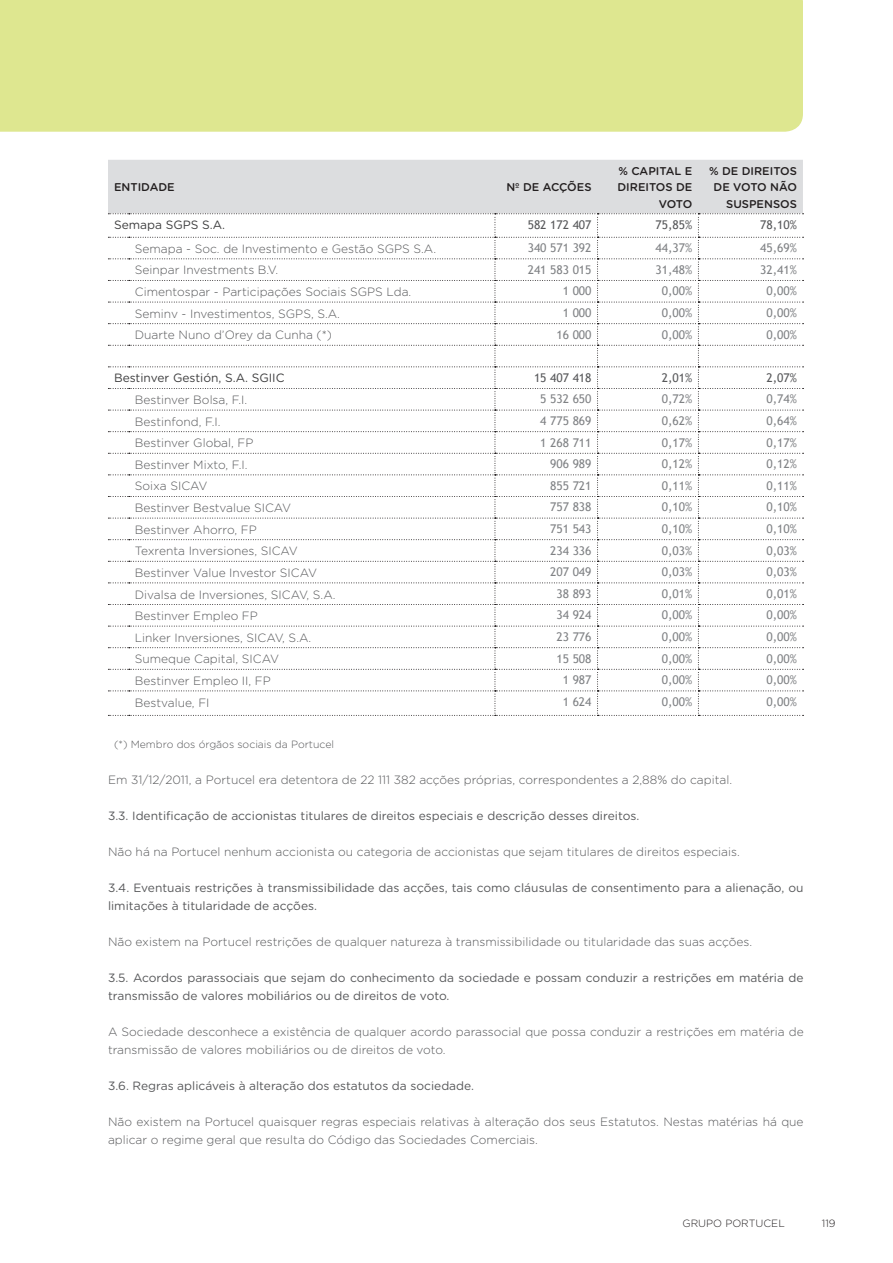
<style>
.page{position:relative;width:893px;height:1263px;background:#fff}
.page>*{position:absolute;margin:0;border:0;box-sizing:border-box;transform-origin:0 0}
.t1{font:300 12px/18px "Gotham Rounded";color:#57585a}
.t2{font:12px/18px "Gotham Rounded";color:#57585a}
.t3{font:12px "Trebuchet MS";color:#808285}
.t4{font:12px "Gotham Rounded";color:#3e3e3f}
.t5{font:12px "Trebuchet MS";color:#57585a}
.t6{font:500 11.25px/16.5px "Gotham Rounded";color:#231f20;text-align:right}
.t7{font:300 10.5px "Gotham Rounded";color:#57585a}
.t8{font:300 10.5px "Gotham Rounded";color:#231f20}
</style>
<div class="page">
<div style="left:0;top:0;width:803px;height:132px;background:#dee790"></div>
<svg style="left:108px;top:160px;width:696px;height:556px"></svg>
<p class="t6" style="left:114px;top:179px;width:62px">ENTIDADE</p>
<p class="t6" style="left:506px;top:179px;width:87px">Nº DE ACÇÕES</p>
<p class="t6" style="left:617px;top:162px;width:76px">% CAPITAL E<br>DIREITOS DE<br>VOTO</p>
<p class="t6" style="left:709px;top:162px;width:89px">% DE DIREITOS<br>DE VOTO NÃO<br>SUSPENSOS</p>
<p class="t4" style="left:114px;top:217px;width:113px">Semapa SGPS S.A.</p>
<p class="t5" style="left:528px;top:217px;width:65px">582 172 407</p>
<p class="t5" style="left:656px;top:217px;width:38px">75,85%</p>
<p class="t5" style="left:760px;top:217px;width:38px">78,10%</p>
<p class="t1" style="left:135px;top:239px;width:303px">Semapa - Soc. de Investimento e Gestão SGPS S.A.</p>
<p class="t3" style="left:528px;top:241px;width:65px">340 571 392</p>
<p class="t3" style="left:656px;top:241px;width:38px">44,37%</p>
<p class="t3" style="left:760px;top:241px;width:38px">45,69%</p>
<p class="t1" style="left:135px;top:261px;width:145px">Seinpar Investments B.V.</p>
<p class="t3" style="left:528px;top:262px;width:65px">241 583 015</p>
<p class="t3" style="left:656px;top:262px;width:38px">31,48%</p>
<p class="t3" style="left:760px;top:262px;width:38px">32,41%</p>
<p class="t1" style="left:135px;top:282px;width:278px">Cimentospar - Participações Sociais SGPS Lda.</p>
<p class="t3" style="left:563px;top:284px;width:30px">1 000</p>
<p class="t3" style="left:662px;top:284px;width:32px">0,00%</p>
<p class="t3" style="left:766px;top:284px;width:32px">0,00%</p>
<p class="t1" style="left:135px;top:304px;width:207px">Seminv - Investimentos, SGPS, S.A.</p>
<p class="t3" style="left:563px;top:306px;width:30px">1 000</p>
<p class="t3" style="left:662px;top:306px;width:32px">0,00%</p>
<p class="t3" style="left:766px;top:306px;width:32px">0,00%</p>
<p class="t1" style="left:135px;top:325px;width:199px">Duarte Nuno d’Orey da Cunha (*)</p>
<p class="t3" style="left:556px;top:327px;width:37px">16 000</p>
<p class="t3" style="left:662px;top:327px;width:32px">0,00%</p>
<p class="t3" style="left:766px;top:327px;width:32px">0,00%</p>
<p class="t4" style="left:114px;top:370px;width:172px">Bestinver Gestión, S.A. SGIIC</p>
<p class="t5" style="left:534px;top:370px;width:59px">15 407 418</p>
<p class="t5" style="left:662px;top:370px;width:32px">2,01%</p>
<p class="t5" style="left:766px;top:370px;width:32px">2,07%</p>
<p class="t1" style="left:135px;top:390px;width:114px">Bestinver Bolsa, F.I.</p>
<p class="t3" style="left:540px;top:392px;width:53px">5 532 650</p>
<p class="t3" style="left:662px;top:392px;width:32px">0,72%</p>
<p class="t3" style="left:766px;top:392px;width:32px">0,74%</p>
<p class="t1" style="left:135px;top:412px;width:87px">Bestinfond, F.I.</p>
<p class="t3" style="left:540px;top:414px;width:53px">4 775 869</p>
<p class="t3" style="left:662px;top:414px;width:32px">0,62%</p>
<p class="t3" style="left:766px;top:414px;width:32px">0,64%</p>
<p class="t1" style="left:135px;top:433px;width:120px">Bestinver Global, FP</p>
<p class="t3" style="left:540px;top:435px;width:53px">1 268 711</p>
<p class="t3" style="left:662px;top:435px;width:32px">0,17%</p>
<p class="t3" style="left:766px;top:435px;width:32px">0,17%</p>
<p class="t1" style="left:135px;top:455px;width:114px">Bestinver Mixto, F.I.</p>
<p class="t3" style="left:550px;top:457px;width:43px">906 989</p>
<p class="t3" style="left:662px;top:457px;width:32px">0,12%</p>
<p class="t3" style="left:766px;top:457px;width:32px">0,12%</p>
<p class="t1" style="left:135px;top:477px;width:74px">Soixa SICAV</p>
<p class="t3" style="left:550px;top:478px;width:43px">855 721</p>
<p class="t3" style="left:662px;top:478px;width:32px">0,11%</p>
<p class="t3" style="left:766px;top:478px;width:32px">0,11%</p>
<p class="t1" style="left:135px;top:498px;width:158px">Bestinver Bestvalue SICAV</p>
<p class="t3" style="left:550px;top:500px;width:43px">757 838</p>
<p class="t3" style="left:662px;top:500px;width:32px">0,10%</p>
<p class="t3" style="left:766px;top:500px;width:32px">0,10%</p>
<p class="t1" style="left:135px;top:520px;width:123px">Bestinver Ahorro, FP</p>
<p class="t3" style="left:550px;top:522px;width:43px">751 543</p>
<p class="t3" style="left:662px;top:522px;width:32px">0,10%</p>
<p class="t3" style="left:766px;top:522px;width:32px">0,10%</p>
<p class="t1" style="left:135px;top:541px;width:165px">Texrenta Inversiones, SICAV</p>
<p class="t3" style="left:550px;top:543px;width:43px">234 336</p>
<p class="t3" style="left:662px;top:543px;width:32px">0,03%</p>
<p class="t3" style="left:766px;top:543px;width:32px">0,03%</p>
<p class="t1" style="left:135px;top:563px;width:184px">Bestinver Value Investor SICAV</p>
<p class="t3" style="left:550px;top:565px;width:43px">207 049</p>
<p class="t3" style="left:662px;top:565px;width:32px">0,03%</p>
<p class="t3" style="left:766px;top:565px;width:32px">0,03%</p>
<p class="t1" style="left:135px;top:585px;width:202px">Divalsa de Inversiones, SICAV, S.A.</p>
<p class="t3" style="left:556px;top:586px;width:37px">38 893</p>
<p class="t3" style="left:662px;top:586px;width:32px">0,01%</p>
<p class="t3" style="left:766px;top:586px;width:32px">0,01%</p>
<p class="t1" style="left:135px;top:606px;width:124px">Bestinver Empleo FP</p>
<p class="t3" style="left:556px;top:608px;width:37px">34 924</p>
<p class="t3" style="left:662px;top:608px;width:32px">0,00%</p>
<p class="t3" style="left:766px;top:608px;width:32px">0,00%</p>
<p class="t1" style="left:135px;top:628px;width:178px">Linker Inversiones, SICAV, S.A.</p>
<p class="t3" style="left:556px;top:630px;width:37px">23 776</p>
<p class="t3" style="left:662px;top:630px;width:32px">0,00%</p>
<p class="t3" style="left:766px;top:630px;width:32px">0,00%</p>
<p class="t1" style="left:135px;top:649px;width:146px">Sumeque Capital, SICAV</p>
<p class="t3" style="left:556px;top:651px;width:37px">15 508</p>
<p class="t3" style="left:662px;top:651px;width:32px">0,00%</p>
<p class="t3" style="left:766px;top:651px;width:32px">0,00%</p>
<p class="t1" style="left:135px;top:671px;width:137px">Bestinver Empleo II, FP</p>
<p class="t3" style="left:563px;top:673px;width:30px">1 987</p>
<p class="t3" style="left:662px;top:673px;width:32px">0,00%</p>
<p class="t3" style="left:766px;top:673px;width:32px">0,00%</p>
<p class="t1" style="left:135px;top:693px;width:76px">Bestvalue, FI</p>
<p class="t3" style="left:563px;top:694px;width:30px">1 624</p>
<p class="t3" style="left:662px;top:694px;width:32px">0,00%</p>
<p class="t3" style="left:766px;top:694px;width:32px">0,00%</p>
<p class="t7" style="left:114px;top:737px;width:222px">(*) Membro dos órgãos sociais da Portucel</p>
<p class="t1" style="left:108px;top:770px;width:626px">Em 31/12/2011, a Portucel era detentora de 22 111 382 acções próprias, correspondentes a 2,88% do capital.</p>
<p class="t2" style="left:108px;top:806px;width:533px">3.3. Identificação de accionistas titulares de direitos especiais e descrição desses direitos.</p>
<p class="t1" style="left:108px;top:842px;width:633px">Não há na Portucel nenhum accionista ou categoria de accionistas que sejam titulares de direitos especiais.</p>
<p class="t2" style="left:108px;top:878px;width:697px">3.4. Eventuais restrições à transmissibilidade das acções, tais como cláusulas de consentimento para a alienação, ou limitações à titularidade de acções.</p>
<p class="t1" style="left:108px;top:932px;width:646px">Não existem na Portucel restrições de qualquer natureza à transmissibilidade ou titularidade das suas acções.</p>
<p class="t2" style="left:108px;top:968px;width:697px">3.5. Acordos parassociais que sejam do conhecimento da sociedade e possam conduzir a restrições em matéria de transmissão de valores mobiliários ou de direitos de voto.</p>
<p class="t1" style="left:108px;top:1022px;width:697px">A Sociedade desconhece a existência de qualquer acordo parassocial que possa conduzir a restrições em matéria de transmissão de valores mobiliários ou de direitos de voto.</p>
<p class="t2" style="left:108px;top:1076px;width:368px">3.6. Regras aplicáveis à alteração dos estatutos da sociedade.</p>
<p class="t1" style="left:108px;top:1112px;width:697px">Não existem na Portucel quaisquer regras especiais relativas à alteração dos seus Estatutos. Nestas matérias há que aplicar o regime geral que resulta do Código das Sociedades Comerciais.</p>
<p class="t8" style="left:682px;top:1216px;width:104px">GRUPO PORTUCEL</p>
<p class="t8" style="left:822px;top:1216px;width:15px">119</p>
</div>
